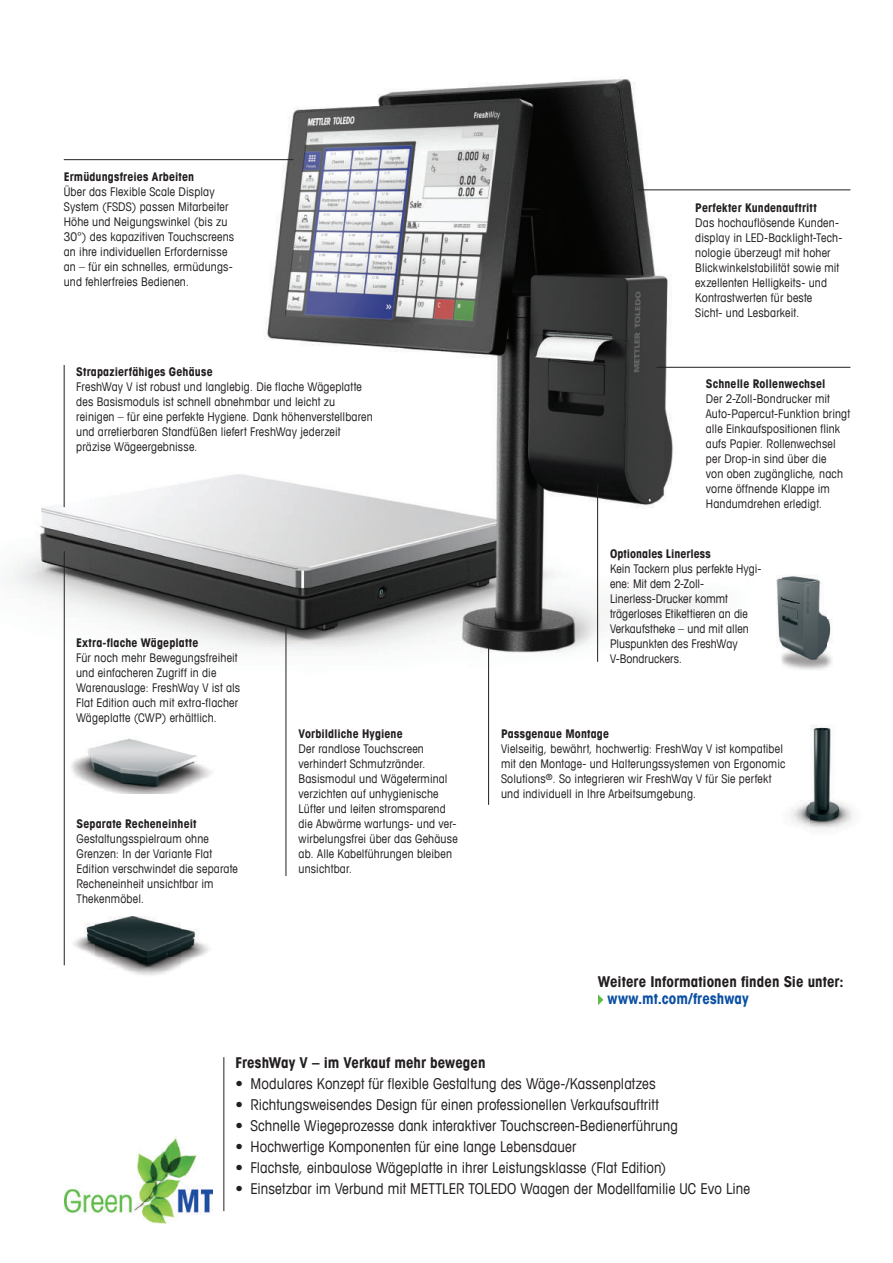
<style>
.page{position:relative;width:893px;height:1263px;background:#fff}
.page>*{position:absolute;margin:0;border:0;box-sizing:border-box;transform-origin:0 0}
.t1{font:condensed 15px "Avant Garde Com";letter-spacing:.005em;color:#231f20}
.t2{font:700 condensed 15px "Avant Garde Com";color:#231f20}
.t3{font:700 condensed 15px "Avant Garde Com";letter-spacing:.01em;color:#0a4fa2}
.t4{font:condensed 12px/15px "Avant Garde Com";letter-spacing:.015em;color:#231f20}
.t5{font:700 condensed 12px "Avant Garde Com";letter-spacing:.01em;color:#231f20}
</style>
<div class="page">
<img style="left:775px;top:190px;width:7px;height:470px">
<img style="left:11px;top:79px;width:764px;height:613px">
<img style="left:64px;top:1136px;width:149px;height:87px">
<hr style="left:223px;top:1057px;width:1px;height:154px;background:#231f20">
<img style="left:63px;top:876px;width:146px;height:100px">
<img style="left:791px;top:725px;width:62px;height:105px">
<img style="left:782px;top:575px;width:51px;height:95px">
<img style="left:730px;top:569px;width:45px;height:101px">
<img style="left:63px;top:717px;width:149px;height:77px">
<hr style="left:64px;top:159px;width:229px;height:1px;background:#231f20">
<hr style="left:64px;top:365px;width:1px;height:142px;background:#231f20">
<hr style="left:64px;top:551px;width:1px;height:414px;background:#231f20">
<hr style="left:597px;top:485px;width:1px;height:177px;background:#231f20">
<hr style="left:488px;top:632px;width:1px;height:173px;background:#231f20">
<hr style="left:657px;top:367px;width:193px;height:1px;background:#231f20">
<hr style="left:638px;top:189px;width:212px;height:1px;background:#231f20">
<svg style="left:598px;top:994px;width:5px;height:11px"></svg>
<hr style="left:286px;top:624px;width:1px;height:252px;background:#231f20">
<p class="t5" style="left:64px;top:169px;width:132px">Ermüdungsfreies Arbeiten</p>
<p class="t4" style="left:64px;top:184px;width:172px">Über das Flexible Scale Display System (FSDS) passen Mitarbeiter Höhe und Neigungswinkel (bis zu 30°) des kapazitiven Touchscreens an ihre individuellen Erfordernisse an – für ein schnelles, ermüdungs&shy;und fehlerfreies Bedienen.</p>
<p class="t5" style="left:76px;top:364px;width:138px">Strapazierfähiges Gehäuse</p>
<p class="t4" style="left:76px;top:378px;width:298px">FreshWay V ist robust und langlebig. Die flache Wägeplatte des Basismoduls ist schnell abnehmbar und leicht zu reinigen – für eine perfekte Hygiene. Dank höhenverstellbaren und arretierbaren Standfüßen liefert FreshWay jederzeit präzise Wägeergebnisse.</p>
<p class="t5" style="left:76px;top:635px;width:124px">Extra-flache Wägeplatte</p>
<p class="t4" style="left:76px;top:650px;width:166px">Für noch mehr Bewegungsfreiheit und einfacheren Zugriff in die<br>Warenauslage: FreshWay V ist als<br>Flat Edition auch mit extra-flacher<br>Wägeplatte (CWP) erhältlich.</p>
<p class="t5" style="left:77px;top:816px;width:121px">Separate Recheneinheit</p>
<p class="t4" style="left:77px;top:831px;width:163px">Gestaltungsspielraum ohne<br>Grenzen: In der Variante Flat<br>Edition verschwindet die separate<br>Recheneinheit unsichtbar im<br>Thekenmöbel.</p>
<p class="t5" style="left:299px;top:726px;width:106px">Vorbildliche Hygiene</p>
<p class="t4" style="left:299px;top:741px;width:161px">Der randlose Touchscreen verhindert Schmutzränder.<br>Basismodul und Wägeterminal verzichten auf unhygienische<br>Lüfter und leiten stromsparend die Abwärme wartungs- und ver&shy;wirbelungsfrei über das Gehäuse ab. Alle Kabelführungen bleiben unsichtbar.</p>
<p class="t5" style="left:695px;top:200px;width:123px">Perfekter Kundenauftritt</p>
<p class="t4" style="left:695px;top:215px;width:149px">Das hochauflösende Kunden&shy;display in LED-Backlight-Tech&shy;nologie überzeugt mit hoher<br>Blickwinkelstabilität sowie mit exzellenten Helligkeits- und<br>Kontrastwerten für beste<br>Sicht- und Lesbarkeit.</p>
<p class="t5" style="left:706px;top:376px;width:121px">Schnelle Rollenwechsel</p>
<p class="t4" style="left:706px;top:391px;width:146px">Der 2-Zoll-Bondrucker mit<br>Auto-Papercut-Funktion bringt alle Einkaufspositionen flink aufs Papier. Rollenwechsel per Drop-in sind über die<br>von oben zugängliche, nach vorne öffnende Klappe im<br>Handumdrehen erledigt.</p>
<p class="t5" style="left:610px;top:546px;width:102px">Optionales Linerless</p>
<p class="t4" style="left:610px;top:561px;width:153px">Kein Tackern plus perfekte Hygi&shy;ene: Mit dem 2-Zoll-<br>Linerless-Drucker kommt trägerloses Etikettieren an die<br>Verkaufstheke – und mit allen<br>Pluspunkten des FreshWay<br>V-Bondruckers.</p>
<p class="t5" style="left:501px;top:726px;width:109px">Passgenaue Montage</p>
<p class="t4" style="left:501px;top:741px;width:286px">Vielseitig, bewährt, hochwertig: FreshWay V ist kompatibel mit den Montage- und Halterungssystemen von Ergonomic Solutions<sup>®</sup>. So integrieren wir FreshWay V für Sie perfekt und individuell in Ihre Arbeitsumgebung.</p>
<p class="t2" style="left:598px;top:972px;width:247px">Weitere Informationen finden Sie unter:</p>
<p class="t3" style="left:607px;top:989px;width:143px">www.mt.com/freshway</p>
<p class="t2" style="left:236px;top:1053px;width:251px">FreshWay V – im Verkauf mehr bewegen</p>
<p class="t1" style="left:236px;top:1074px;width:422px">• Modulares Konzept für flexible Gestaltung des Wäge-/Kassenplatzes</p>
<p class="t1" style="left:236px;top:1095px;width:425px">• Richtungsweisendes Design für einen professionellen Verkaufsauftritt</p>
<p class="t1" style="left:236px;top:1116px;width:444px">• Schnelle Wiegeprozesse dank interaktiver Touchscreen-Bedienerführung</p>
<p class="t1" style="left:236px;top:1137px;width:342px">• Hochwertige Komponenten für eine lange Lebensdauer</p>
<p class="t1" style="left:236px;top:1158px;width:432px">• Flachste, einbaulose Wägeplatte in ihrer Leistungsklasse (Flat Edition)</p>
<p class="t1" style="left:236px;top:1179px;width:516px">• Einsetzbar im Verbund mit METTLER TOLEDO Waagen der Modellfamilie UC Evo Line</p>
</div>
